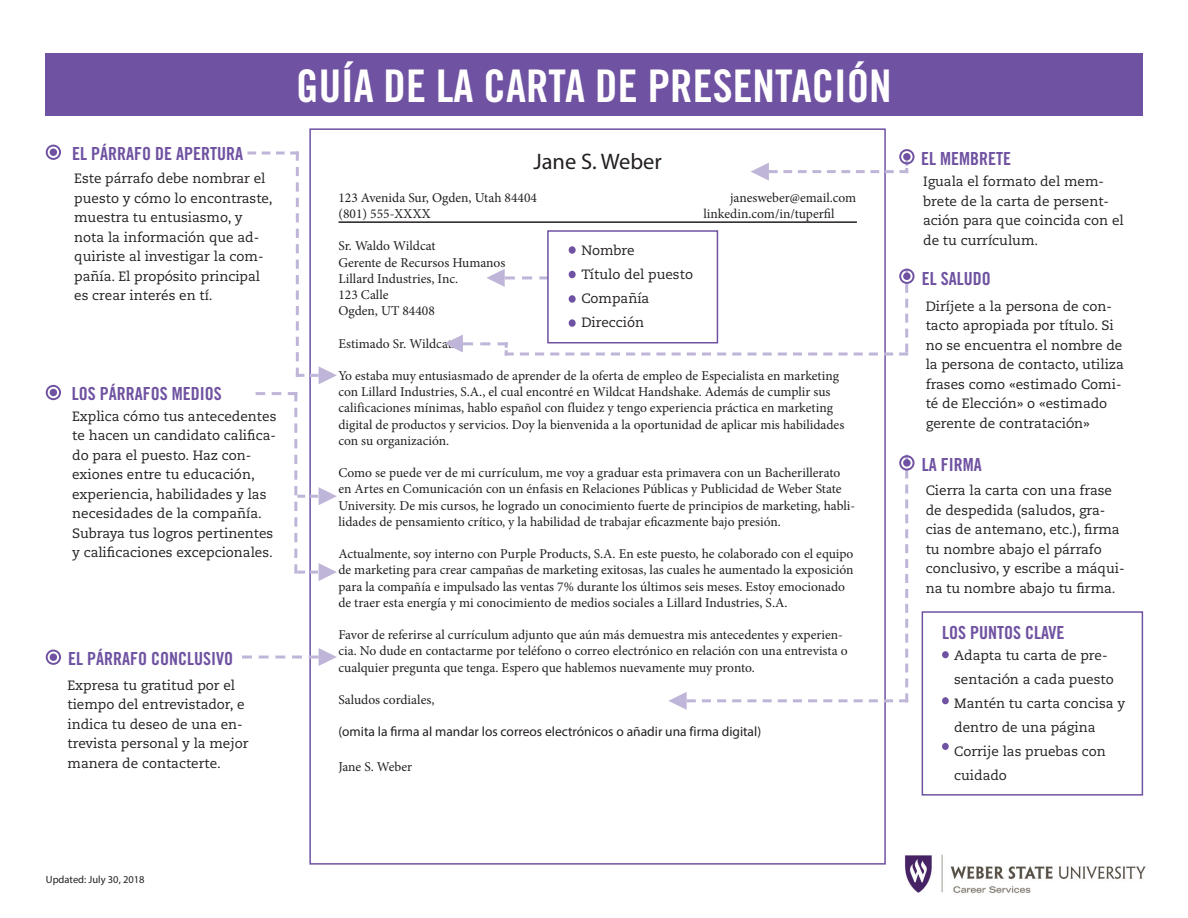
<style>
.page{position:relative;width:1188px;height:918px;background:#fff}
.page>*{position:absolute;margin:0;border:0;box-sizing:border-box;transform-origin:0 0}
.t1{font:45px "Trade Gothic LT Std Bd Cn 20";color:#fff}
.t2{font:22.5px "Myriad Pro";color:#231f20}
.t3{font:18px "Trade Gothic LT Std Bd Cn 20";color:#6f52a1}
.t4{font:13.5px/16.2px "Minion Pro";color:#231f20}
.t5{font:13.5px/19.5px "Caecilia LT Std";color:#231f20}
.t6{font:13.5px "Myriad Pro";color:#231f20}
.t7{font:10.5px "Myriad Pro";color:#231f20}
</style>
<div class="page">
<div style="left:46px;top:53px;width:1097px;height:63px;background:#6f52a1"></div>
<hr style="left:339px;top:221px;width:518px;height:2px;background:#231f20">
<div style="left:922px;top:611px;width:221px;height:185px;border:2px solid #6f52a1"></div>
<div style="left:942px;top:651px;width:7px;height:7px;background:#6f52a1;border-radius:50%"></div>
<div style="left:942px;top:697px;width:7px;height:7px;background:#6f52a1;border-radius:50%"></div>
<div style="left:942px;top:743px;width:7px;height:7px;background:#6f52a1;border-radius:50%"></div>
<svg style="left:46px;top:145px;width:15px;height:15px"></svg>
<div style="left:50px;top:149px;width:7px;height:7px;background:#6f52a1;border-radius:50%"></div>
<svg style="left:46px;top:385px;width:15px;height:15px"></svg>
<div style="left:50px;top:389px;width:7px;height:7px;background:#6f52a1;border-radius:50%"></div>
<svg style="left:46px;top:650px;width:15px;height:15px"></svg>
<div style="left:50px;top:653px;width:7px;height:8px;background:#6f52a1;border-radius:50%"></div>
<svg style="left:445px;top:269px;width:470px;height:87px"></svg>
<svg style="left:242px;top:648px;width:95px;height:18px"></svg>
<svg style="left:668px;top:455px;width:247px;height:255px"></svg>
<svg style="left:751px;top:149px;width:164px;height:32px"></svg>
<svg style="left:256px;top:392px;width:81px;height:189px"></svg>
<svg style="left:247px;top:152px;width:90px;height:232px"></svg>
<img style="left:905px;top:854px;width:241px;height:40px">
<div style="left:547px;top:230px;width:171px;height:114px;background:#fff;border:2px solid #6f52a1"></div>
<div style="left:569px;top:246px;width:7px;height:8px;background:#6f52a1;border-radius:50%"></div>
<div style="left:569px;top:319px;width:7px;height:8px;background:#6f52a1;border-radius:50%"></div>
<div style="left:569px;top:295px;width:7px;height:8px;background:#6f52a1;border-radius:50%"></div>
<div style="left:569px;top:271px;width:7px;height:7px;background:#6f52a1;border-radius:50%"></div>
<p class="t3" style="left:72px;top:143px;width:172px">EL PÁRRAFO DE APERTURA</p>
<p class="t5" style="left:74px;top:169px;width:200px">Este párrafo debe nombrar el puesto y cómo lo encontraste, muestra tu entusiasmo, y nota la información que ad&shy;quiriste al investigar la com&shy;pañía. El propósito principal es crear interés en tí.</p>
<p class="t3" style="left:72px;top:383px;width:151px">LOS PÁRRAFOS MEDIOS</p>
<p class="t5" style="left:72px;top:407px;width:206px">Explica cómo tus antecedentes te hacen un candidato califica&shy;do para el puesto. Haz con&shy;exiones entre tu educación, experiencia, habilidades y las necesidades de la compañía.<br>Subraya tus logros pertinentes y calificaciones excepcionales.</p>
<p class="t3" style="left:68px;top:647px;width:166px">EL PÁRRAFO CONCLUSIVO</p>
<p class="t5" style="left:68px;top:676px;width:182px">Expresa tu gratitud por el tiempo del entrevistador, e indica tu deseo de una en&shy;trevista personal y la mejor manera de contacterte.</p>
<p class="t1" style="left:296px;top:59px;width:597px">GUÍA DE LA CARTA DE PRESENTACIÓN</p>
<p class="t2" style="left:533px;top:148px;width:130px">Jane S. Weber</p>
<p class="t4" style="left:338px;top:189px;width:200px">123 Avenida Sur, Ogden, Utah 84404</p>
<p class="t4" style="left:730px;top:189px;width:128px">janesweber@email.com</p>
<p class="t4" style="left:338px;top:206px;width:94px">(801) 555-XXXX</p>
<p class="t4" style="left:703px;top:206px;width:133px">linkedin.com/in/tuperfil</p>
<p class="t4" style="left:338px;top:238px;width:99px">Sr. Waldo Wildcat</p>
<p class="t4" style="left:338px;top:254px;width:169px">Gerente de Recursos Humanos</p>
<p class="t4" style="left:338px;top:270px;width:121px">Lillard Industries, Inc.</p>
<p class="t4" style="left:338px;top:287px;width:52px">123 Calle</p>
<p class="t4" style="left:338px;top:303px;width:98px">Ogden, UT 84408</p>
<p class="t4" style="left:338px;top:335px;width:118px">Estimado Sr. Wildcat:</p>
<p class="t4" style="left:338px;top:368px;width:507px">Yo estaba muy entusiasmado de aprender de la oferta de empleo de Especialista en marketing con Lillard Industries, S.A., el cual encontré en Wildcat Handshake. Además de cumplir sus calificaciones mínimas, hablo español con fluidez y tengo experiencia práctica en marketing digital de productos y servicios. Doy la bienvenida a la oportunidad de aplicar mis habilidades con su organización.</p>
<p class="t4" style="left:338px;top:465px;width:518px">Como se puede ver de mi currículum, me voy a graduar esta primavera con un Bacherillerato en Artes en Comunicación con un énfasis en Relaciones Públicas y Publicidad de Weber State University. De mis cursos, he logrado un conocimiento fuerte de principios de marketing, habli&shy;lidades de pensamiento crítico, y la habilidad de trabajar eficazmente bajo presión.</p>
<p class="t4" style="left:338px;top:546px;width:517px">Actualmente, soy interno con Purple Products, S.A. En este puesto, he colaborado con el equipo de marketing para crear campañas de marketing exitosas, las cuales he aumentado la exposición para la compañía e impulsado las ventas 7% durante los últimos seis meses. Estoy emocionado de traer esta energía y mi conocimiento de medios sociales a Lillard Industries, S.A.</p>
<p class="t4" style="left:338px;top:627px;width:511px">Favor de referirse al currículum adjunto que aún más demuestra mis antecedentes y experien&shy;cia. No dude en contactarme por teléfono o correo electrónico en relación con una entrevista o cualquier pregunta que tenga. Espero que hablemos nuevamente muy pronto.</p>
<p class="t4" style="left:338px;top:692px;width:98px">Saludos cordiales,</p>
<p class="t6" style="left:338px;top:724px;width:424px">(omita la firma al mandar los correos electrónicos o añadir una firma digital)</p>
<p class="t4" style="left:338px;top:758px;width:75px">Jane S. Weber</p>
<p class="t5" style="left:581px;top:241px;width:55px">Nombre</p>
<p class="t5" style="left:581px;top:265px;width:113px">Título del puesto</p>
<p class="t5" style="left:581px;top:289px;width:70px">Compañía</p>
<p class="t5" style="left:581px;top:313px;width:64px">Dirección</p>
<p class="t3" style="left:921px;top:148px;width:91px">EL MEMBRETE</p>
<p class="t5" style="left:923px;top:172px;width:202px">Iguala el formato del mem&shy;brete de la carta de persent&shy;ación para que coincida con el de tu currículum.</p>
<p class="t3" style="left:922px;top:267px;width:70px">EL SALUDO</p>
<p class="t5" style="left:926px;top:297px;width:200px">Diríjete a la persona de con&shy;tacto apropiada por título. Si no se encuentra el nombre de la persona de contacto, utiliza frases como «estimado Comi&shy;té de Elección» o «estimado gerente de contrataciÓn»</p>
<p class="t3" style="left:922px;top:453px;width:61px">LA FIRMA</p>
<p class="t5" style="left:926px;top:481px;width:200px">Cierra la carta con una frase de despedida (saludos, gra&shy;cias de antemano, etc.), firma tu nombre abajo el párrafo conclusivo, y escribe a máqui&shy;na tu nombre abajo tu firma.</p>
<p class="t3" style="left:942px;top:621px;width:124px">LOS PUNTOS CLAVE</p>
<p class="t5" style="left:954px;top:644px;width:161px;line-height:24px">Adapta tu carta de pre&shy;sentaciÓn a cada puesto</p>
<p class="t5" style="left:954px;top:692px;width:173px;line-height:24px">Mantén tu carta concisa y dentro de una página</p>
<p class="t5" style="left:954px;top:740px;width:153px;line-height:24px">Corrije las pruebas con cuidado</p>
<p class="t7" style="left:46px;top:873px;width:100px">Updated: July 30, 2018</p>
</div>
